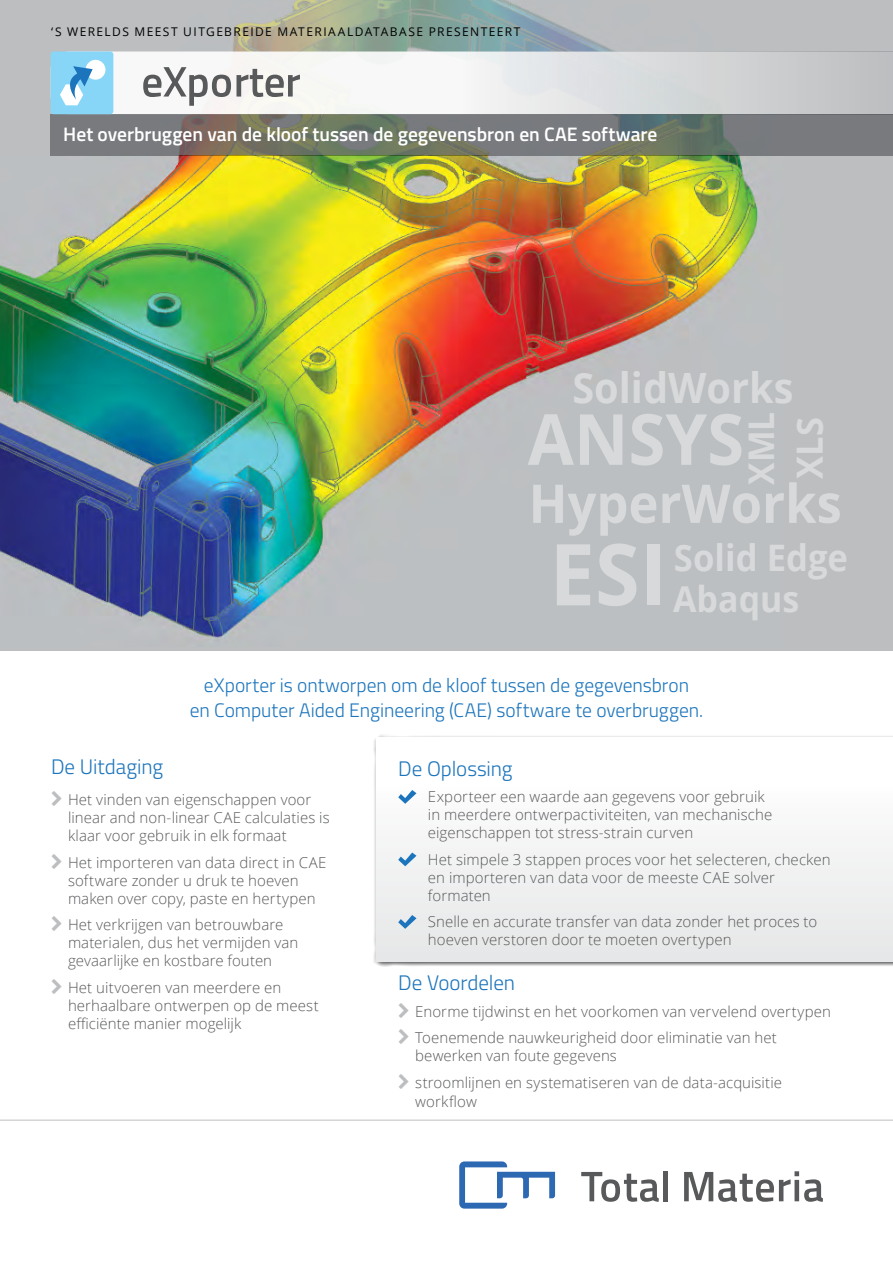
<style>
.page{position:relative;width:893px;height:1263px;background:#fff}
.page>*{position:absolute;margin:0;border:0;box-sizing:border-box;transform-origin:0 0}
.t1{font:700 85.35px "Open Sans";color:#d7d9da;scale:.95 1}
.t2{font:700 70.5px "Open Sans";color:#d7d9da;scale:.95 1}
.t3{font:700 53.4px "Open Sans";color:#d7d9da;scale:.95 1}
.t4{font:700 41.85px "Open Sans";color:#d7d9da;scale:.95 1}
.t5{font:700 36.45px "Open Sans";color:#d7d9da;scale:.95 1}
.t6{font:700 36.15px "Open Sans";color:#d7d9da;scale:.95 1}
.t7{font:700 35.7px "Open Sans";color:#d7d9da;scale:.95 1}
.t8{font:700 35.4px "Open Sans";color:#d7d9da;scale:.95 1}
.t9{font:300 21px "Titillium Web";letter-spacing:-.005em;color:#1c75bc}
.t10{font:300 19.5px/25.5px "Titillium Web";letter-spacing:-.005em;color:#1c75bc;text-align:center}
.t11{font:600 19.5px "Titillium Web";color:#fff}
.t12{font:300 15px/18px "Open Sans";letter-spacing:.005em;color:#58595b}
.t13{font:12px "Open Sans";letter-spacing:.12em;color:#000}
</style>
<div class="page">
<div style="left:374px;top:735px;width:519px;height:232px;background:#000;opacity:.75"></div>
<div style="left:377px;top:738px;width:516px;height:223px;background:linear-gradient(to right,#f4f4f5,#f4f4f5)"></div>
<div style="left:0;top:0;width:893px;height:651px;background:#bcbec0"></div>
<img style="left:0;top:155px;width:782px;height:483px">
<img style="left:50px;top:0;width:564px;height:155px">
<div style="left:51px;top:52px;width:384px;height:62px;background:#f8f8f8"></div>
<svg style="left:51px;top:114px;width:842px;height:41px;background:#737772"></svg>
<svg style="left:143px;top:67px;width:157px;height:39px;background:#c9c9c8"></svg>
<div style="left:51px;top:52px;width:62px;height:62px;background:#87d6f8;border-radius:3px"></div>
<div style="left:86px;top:60px;width:19px;height:20px;background:#fff;border-radius:50%"></div>
<svg style="left:60px;top:66px;width:33px;height:39px"></svg>
<svg style="left:581px;top:1172px;width:78px;height:30px"></svg>
<div style="left:663px;top:1171px;width:5px;height:30px;background:#58595b"></div>
<svg style="left:684px;top:1171px;width:139px;height:31px"></svg>
<svg style="left:459px;top:1161px;width:96px;height:47px"></svg>
<hr style="left:0;top:1119px;width:893px;height:2px;background:#d3d5d6">
<svg style="left:398px;top:790px;width:18px;height:14px"></svg>
<svg style="left:398px;top:852px;width:18px;height:14px"></svg>
<svg style="left:398px;top:915px;width:18px;height:14px"></svg>
<div style="left:435px;top:51px;width:458px;height:63px;background:linear-gradient(to right,#f5f7f8,#bcbec0)"></div>
<p class="t13" style="left:51px;top:23px;width:471px">‘S WERELDS MEEST UITGEBREIDE MATERIAALDATABASE PRESENTEERT</p>
<h3 class="t11" style="left:63px;top:119px;width:596px">Het overbruggen van de kloof tussen de gegevensbron en CAE software</h3>
<h3 class="t4" style="left:572px;top:358px;width:234px">SolidWorks</h3>
<h3 class="t8" style="left:736px;top:485px;width:78px;rotate:-90deg">XML</h3>
<h2 class="t2" style="left:528px;top:389px;width:229px">ANSYS</h2>
<h3 class="t3" style="left:529px;top:466px;width:331px">HyperWorks</h3>
<h3 class="t6" style="left:784px;top:478px;width:66px;rotate:-90deg">XLS</h3>
<h1 class="t1" style="left:550px;top:514px;width:125px">ESI</h1>
<h3 class="t5" style="left:674px;top:532px;width:185px">Solid Edge</h3>
<h3 class="t7" style="left:673px;top:574px;width:134px">Abaqus</h3>
<h3 class="t10" style="left:190px;top:671px;width:515px">eXporter is ontworpen om de kloof tussen de gegevensbron<br>en Computer Aided Engineering (CAE) software te overbruggen.</h3>
<h3 class="t9" style="left:51px;top:752px;width:114px">De Uitdaging</h3>
<p class="t12" style="left:68px;top:790px;width:263px">Het vinden van eigenschappen voor linear and non-linear CAE calculaties is klaar voor gebruik in elk formaat</p>
<p class="t12" style="left:68px;top:853px;width:260px">Het importeren van data direct in CAE software zonder u druk te hoeven maken over copy, paste en hertypen</p>
<p class="t12" style="left:68px;top:915px;width:232px">Het verkrijgen van betrouwbare materialen, dus het vermijden van gevaarlijke en kostbare fouten</p>
<p class="t12" style="left:68px;top:978px;width:252px">Het uitvoeren van meerdere en herhaalbare ontwerpen op de meest efficiënte manier mogelijk</p>
<h3 class="t9" style="left:398px;top:968px;width:118px">De Voordelen</h3>
<h3 class="t9" style="left:398px;top:753px;width:116px">De Oplossing</h3>
<p class="t12" style="left:428px;top:787px;width:346px">Exporteer een waarde aan gegevens voor gebruik in meerdere ontwerpactiviteiten, van mechanische eigenschappen tot stress-strain curven</p>
<p class="t12" style="left:428px;top:850px;width:404px">Het simpele 3 stappen proces voor het selecteren, checken en importeren van data voor de meeste CAE solver formaten</p>
<p class="t12" style="left:428px;top:912px;width:391px">Snelle en accurate transfer van data zonder het proces to hoeven verstoren door te moeten overtypen</p>
<p class="t12" style="left:415px;top:998px;width:417px;line-height:26.5px">Enorme tijdwinst en het voorkomen van vervelend overtypen<br>Toenemende nauwkeurigheid door eliminatie van het</p>
<p class="t12" style="left:415px;top:1042px;width:368px;line-height:26.5px">bewerken van foute gegevens<br>stroomlijnen en systematiseren van de data-acquisitie</p>
<p class="t12" style="left:415px;top:1092px;width:63px">workflow</p>
</div>
